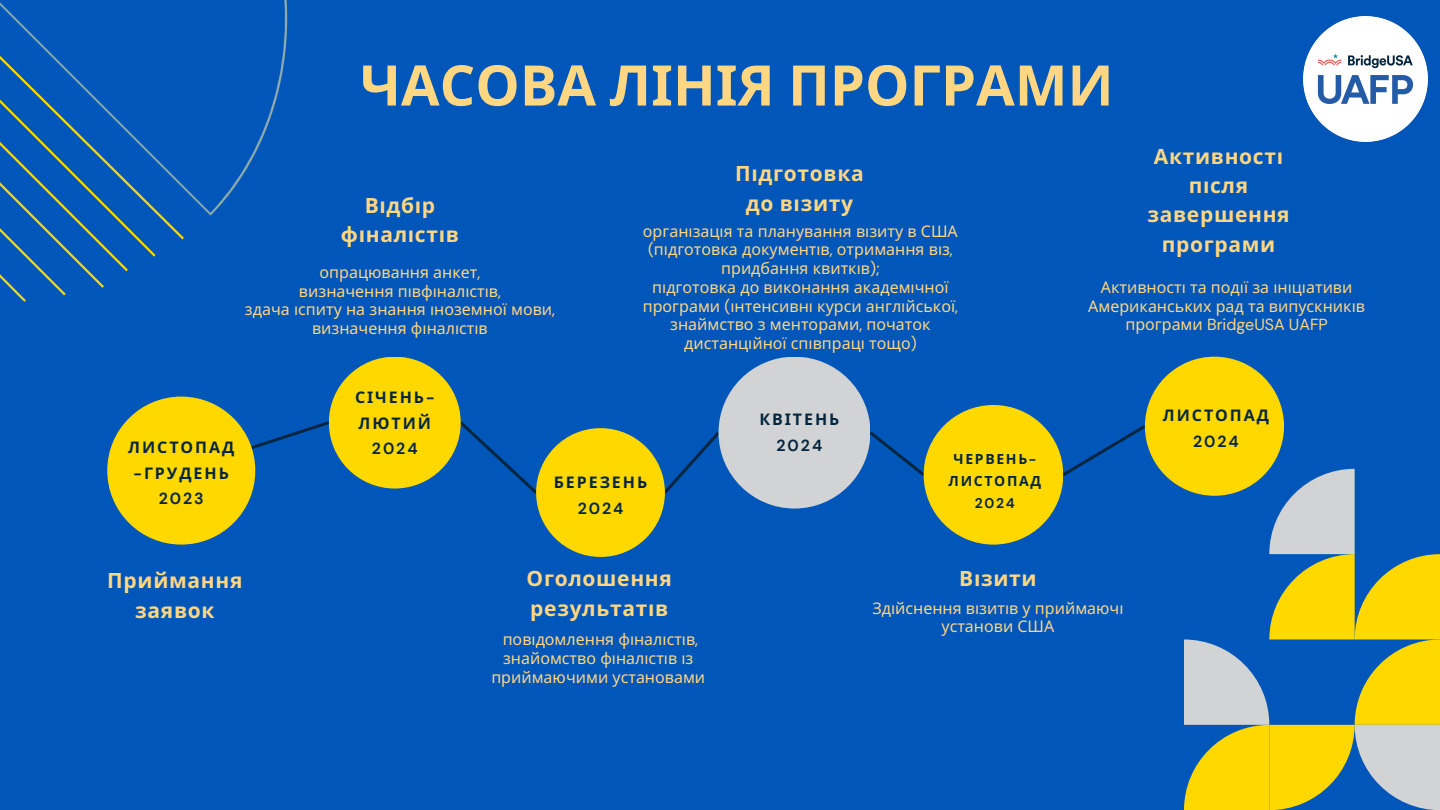
<style>
.page{position:relative;width:1440px;height:810px;background:#0056b9}
.page>*{position:absolute;margin:0;border:0;box-sizing:border-box;transform-origin:0 0}
.t1{font:700 56px "Noto Sans";color:#ffd682}
.t2{font:700 21px/29.2px "Noto Sans";letter-spacing:.03em;color:#ffd682;text-align:center}
.t3{font:16px/18.8px "Noto Sans";color:#ffd682;text-align:center}
.t4{font:700 16px/25.5px "Noto Sans";letter-spacing:.12em;color:#052640;text-align:center}
.t5{font:16px "DM Sans";color:#ffd682}
.t6{font:700 16px "DM Sans";letter-spacing:.12em;color:#052640}
.t7{font:700 14px/21.8px "Noto Sans";letter-spacing:.12em;color:#052640;text-align:center}
.s1{font-family:"DM Sans"}
.s2{font-family:"Noto Sans"}
</style>
<div class="page">
<svg style="left:248px;top:421px;width:85px;height:30px"></svg>
<svg style="left:661px;top:428px;width:62px;height:66px"></svg>
<svg style="left:1059px;top:424px;width:90px;height:52px"></svg>
<svg style="left:460px;top:421px;width:80px;height:73px"></svg>
<svg style="left:866px;top:431px;width:62px;height:48px"></svg>
<div style="left:107px;top:397px;width:148px;height:148px;background:#ffd800;border-radius:50%"></div>
<div style="left:329px;top:357px;width:132px;height:132px;background:#ffd800;border-radius:50%"></div>
<div style="left:536px;top:428px;width:129px;height:129px;background:#ffd800;border-radius:50%"></div>
<div style="left:719px;top:357px;width:151px;height:152px;background:#d1d3d4;border-radius:50%"></div>
<div style="left:924px;top:405px;width:139px;height:140px;background:#ffd800;border-radius:50%"></div>
<div style="left:1145px;top:357px;width:139px;height:139px;background:#ffd800;border-radius:50%"></div>
<svg style="left:186px;top:0;width:102px;height:216px"></svg>
<svg style="left:0;top:2px;width:186px;height:300px"></svg>
<svg style="left:1184px;top:469px;width:256px;height:341px"></svg>
<img style="left:1303px;top:17px;width:125px;height:124px">
<p class="t1" style="left:360px;top:46px;width:755px">ЧАСОВА ЛІНІЯ ПРОГРАМИ</p>
<p class="t2" style="left:341px;top:190px;width:120px">Відбі р<br>фі налісті в</p>
<p class="t3" style="left:320px;top:262px;width:162px">опрацювання анкет<span class="s1">,</span></p>
<p class="t3" style="left:299px;top:281px;width:203px">визначення пі вфі налісті в<span class="s1">,</span></p>
<p class="t3" style="left:245px;top:300px;width:312px">здача іспиту на знання і ноземної мови<span class="s1">,</span></p>
<p class="t3" style="left:312px;top:319px;width:177px">визначення фі налісті в</p>
<p class="t2" style="left:735px;top:159px;width:130px">Підготовка до візиту</p>
<p class="t3" style="left:643px;top:221px;width:316px">організація та планування візиту в США <span class="s1">(</span>підготовка документі в<span class="s1">,</span> отримання віз<span class="s1">, </span>придбання квиткі в<span class="s1">);</span></p>
<p class="t3" style="left:643px;top:277px;width:317px">підготовка до виконання академічної програми <span class="s1">(</span>і нтенсивні курси англі йської<span class="s1">, </span>знаймство з менторами<span class="s1">,</span> початок дистанці йної спі впраці тощо<span class="s1">)</span></p>
<p class="t4" style="left:128px;top:434px;width:107px">ЛИСТОПАД <span class="s1">-</span>ГРУДЕНЬ</p>
<p class="t6" style="left:159px;top:488px;width:46px">2023</p>
<p class="t4" style="left:355px;top:384px;width:81px;text-align:left">СІЧЕНЬ<span class="s1">-<br></span>ЛЮТИЙ</p>
<p class="t6" style="left:372px;top:438px;width:47px">2024</p>
<p class="t4" style="left:554px;top:469px;width:95px">БЕРЕЗЕНЬ</p>
<p class="t6" style="left:578px;top:498px;width:47px">2024</p>
<p class="t4" style="left:759px;top:406px;width:82px">КВІТЕНЬ</p>
<p class="t6" style="left:777px;top:435px;width:47px">2024</p>
<p class="t7" style="left:949px;top:448px;width:94px">ЧЕРВЕНЬ<span class="s1">-<br></span>ЛИСТОПАД<br><span class="s1">2024</span></p>
<p class="t2" style="left:1147px;top:141px;width:144px">Активності після завершення програми</p>
<p class="t3" style="left:1088px;top:277px;width:278px">Активності та події за і ні ціативи<br>Американських рад та випускникі в</p>
<p class="t5" style="left:1125px;top:315px;width:204px"><span class="s2">програми</span> BridgeUSA UAFP</p>
<p class="t4" style="left:1163px;top:402px;width:107px">ЛИСТОПАД<br><span class="s1">2024</span></p>
<p class="t2" style="left:107px;top:566px;width:137px">Приймання заявок</p>
<p class="t2" style="left:527px;top:564px;width:147px">Оголошення</p>
<p class="t2" style="left:530px;top:593px;width:139px">результаті в</p>
<p class="t3" style="left:503px;top:629px;width:197px">повідомлення фі налісті в<span class="s1">,</span></p>
<p class="t3" style="left:491px;top:648px;width:215px">знайомство фі налісті в із приймаючими установами</p>
<p class="t2" style="left:959px;top:564px;width:79px">Візити</p>
<p class="t3" style="left:872px;top:598px;width:250px">Зді йснення візиті в у приймаючі установи США</p>
</div>
